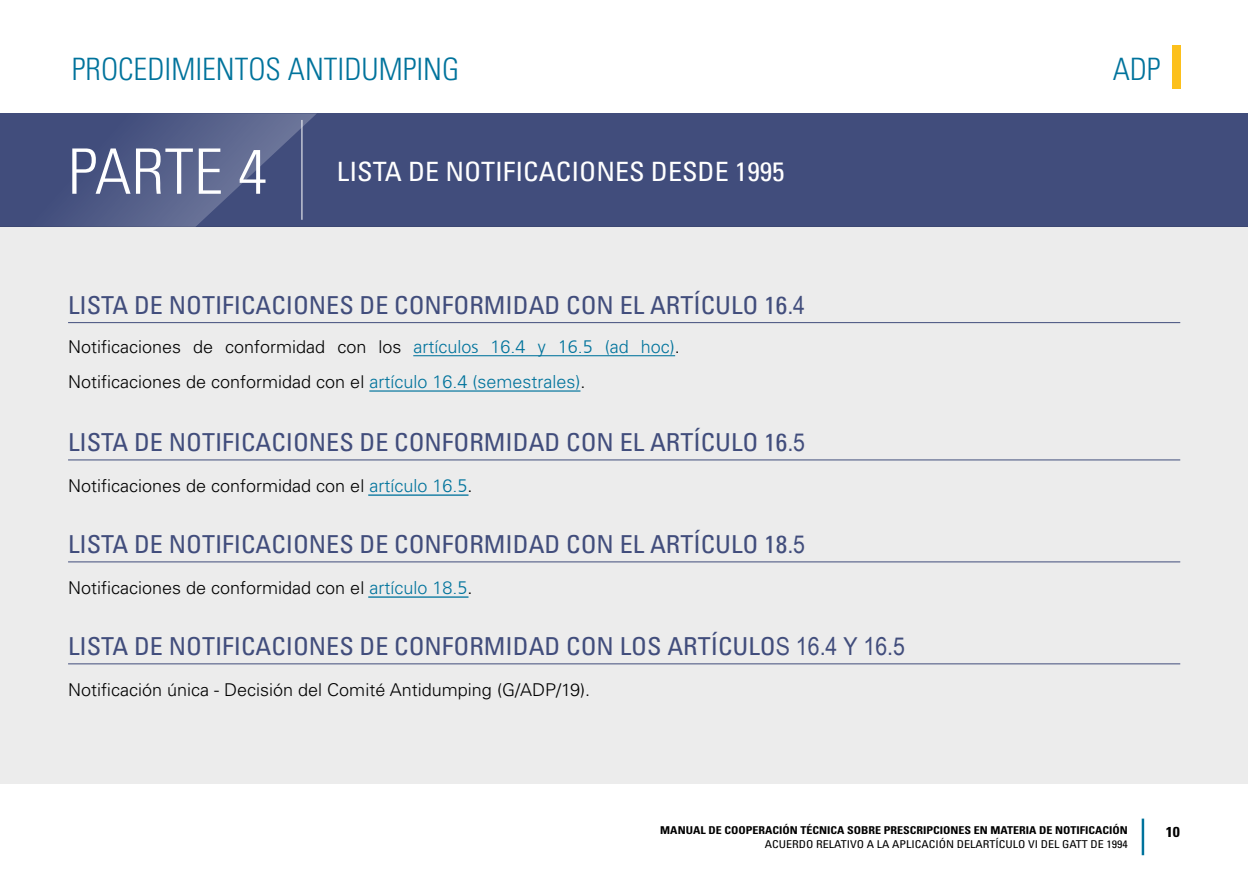
<style>
.page{position:relative;width:1248px;height:879px;background:#fff}
.page>*{position:absolute;margin:0;border:0;box-sizing:border-box;transform-origin:0 0}
.t1{font:300 condensed 62.8px "Univers LT Std";color:#fff;scale:1.05 1}
.t2{font:300 condensed 30.8px "Univers LT Std";color:#00739c}
.t3{font:condensed 26.6px "Univers LT Std";color:#fff;scale:1.05 1}
.HEAD_1{font:condensed 24.8px "Univers LT Std";color:#414d7c;scale:1.05 1}
.Body{font:300 17.6px/35.2px "Univers LT Std";color:#000}
.HEAD_1-2{font:300 17.6px "Univers LT Std";color:#000}
.t4{font:700 condensed 14.4px "Univers LT Std";color:#000;scale:1.11 1}
.t5{font:700 condensed 10.8px "Univers LT Std";color:#000;scale:1.11 1}
.t6{font:condensed 10.8px "Univers LT Std";color:#000;scale:1.11 1}
.s1{font-family:"Arial Narrow";font-stretch:normal}
.s2{font-size:18px;color:#00739c}
.s3{font-family:"Articulate";font-size:18px;color:#00739c}
</style>
<div class="page">
<div style="left:1171px;top:45px;width:9px;height:44px;background:#fcc01c"></div>
<div style="left:0;top:113px;width:1247px;height:114px;background:#414d7c"></div>
<svg style="left:72px;top:113px;width:245px;height:114px"></svg>
<div style="left:0;top:227px;width:1247px;height:557px;background:#ececec"></div>
<hr style="left:1141px;top:818px;width:2px;height:37px;background:#00739c">
<hr style="left:301px;top:120px;width:1px;height:100px;background:#fff">
<hr style="left:68px;top:322px;width:1112px;height:1px;background:#414d7c">
<hr style="left:68px;top:459px;width:1112px;height:1px;background:#414d7c">
<hr style="left:68px;top:561px;width:1112px;height:1px;background:#414d7c">
<hr style="left:68px;top:663px;width:1112px;height:1px;background:#414d7c">
<hr style="left:413px;top:355px;width:262px;height:1px;background:#00739c">
<hr style="left:369px;top:391px;width:211px;height:1px;background:#00739c">
<hr style="left:368px;top:597px;width:100px;height:1px;background:#00739c">
<hr style="left:368px;top:495px;width:100px;height:1px;background:#00739c">
<p class="t2" style="left:72px;top:51px;width:389px">PROCEDIMIENTOS ANTIDUMPING</p>
<h1 class="t1" style="left:68px;top:134px;width:191px">PARTE 4</h1>
<p class="t3" style="left:337px;top:155px;width:428px">LISTA DE NOTIFICACIONES DESDE 1995</p>
<p class="HEAD_1" style="left:68px;top:289px;width:703px">LISTA DE NOTIFICACIONES DE CONFORMIDAD CON EL ARTÍCULO 16<span class="s1">.4</span></p>
<p class="Body" style="left:68px;top:329px;width:613px">Notificaciones de conformidad con los <span class="s2">artículo</span><span class="s3">s</span> <span class="s2">16</span><span class="s3">.4 y 16.5</span> <span class="s2">(ad hoc)</span>.<br>Notificaciones de conformidad con el <span class="s2">artículo 16</span><span class="s3">.4</span> <span class="s2">(semestrales)</span>.</p>
<p class="HEAD_1" style="left:68px;top:426px;width:703px">LISTA DE NOTIFICACIONES DE CONFORMIDAD CON EL ARTÍCULO 16<span class="s1">.5</span></p>
<p class="HEAD_1-2" style="left:68px;top:475px;width:406px">Notificaciones de conformidad con el <span class="s2">artículo 16</span><span class="s3">.5</span>.</p>
<p class="HEAD_1" style="left:68px;top:528px;width:703px">LISTA DE NOTIFICACIONES DE CONFORMIDAD CON EL ARTÍCULO 18<span class="s1">.5</span></p>
<p class="HEAD_1-2" style="left:68px;top:577px;width:406px">Notificaciones de conformidad con el <span class="s2">artículo 18</span><span class="s3">.5</span>.</p>
<p class="HEAD_1" style="left:68px;top:630px;width:798px">LISTA DE NOTIFICACIONES DE CONFORMIDAD CON LOS ARTÍCULO<span class="s1">S 16.4 Y 16.5</span></p>
<p class="Body" style="left:68px;top:672px;width:523px">Notificación única - Decisión del Comité Antidumping (G/ADP/19).</p>
<p class="t2" style="left:1112px;top:51px;width:49px">ADP</p>
<p class="t5" style="left:660px;top:823px;width:423px">MANUAL DE COOPERACIÓN TÉCNICA SOBRE PRESCRIPCIONES EN MATERIA DE NOTIFICACIÓN</p>
<p class="t6" style="left:764px;top:838px;width:328px">ACUERDO RELATIVO A LA APLICACIÓN DELARTÍCULO VI DEL GATT DE 1994</p>
<p class="t4" style="left:1165px;top:823px;width:14px">10</p>
</div>
